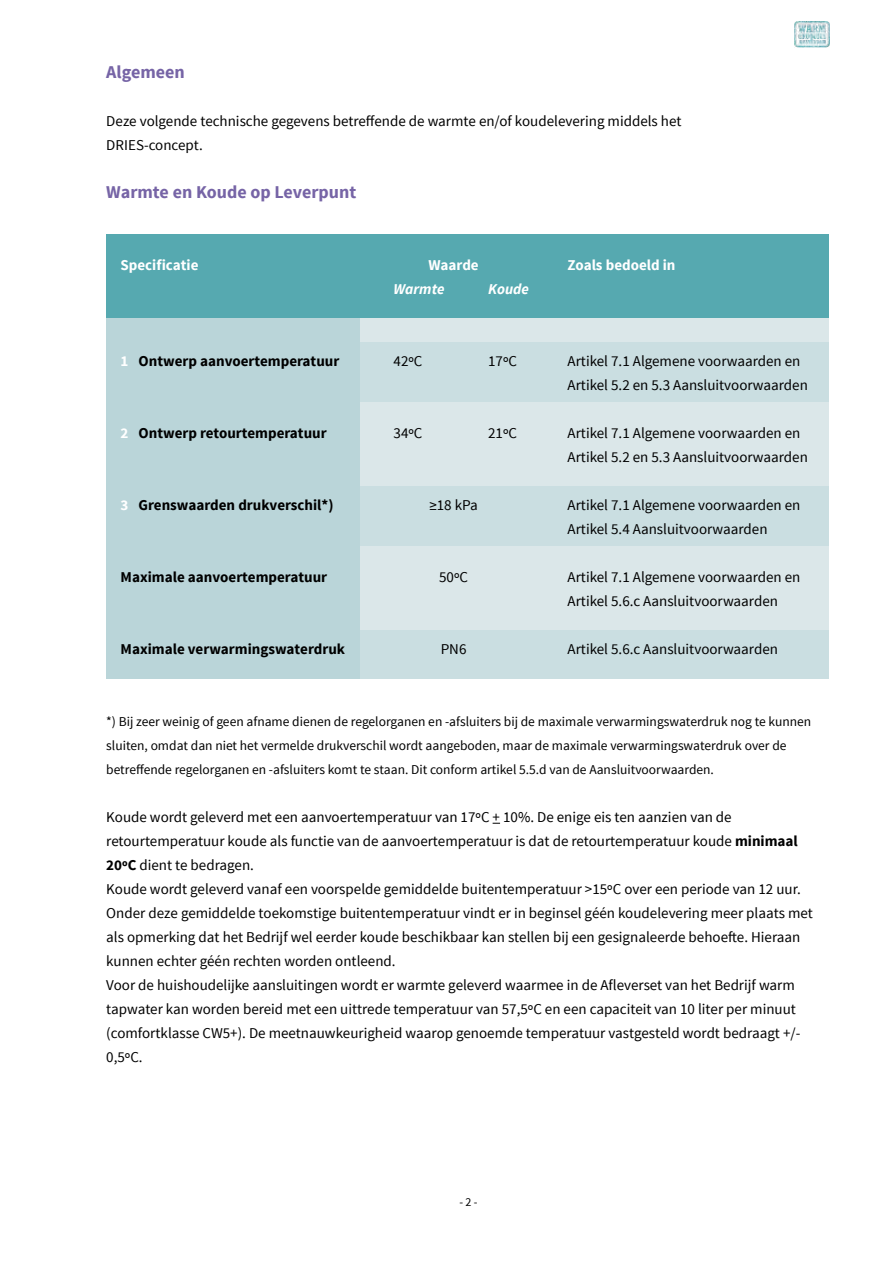
<style>
.page{position:relative;width:893px;height:1263px;background:#fff}
.page>*{position:absolute;margin:0;border:0;box-sizing:border-box;transform-origin:0 0}
.t1{font:700 18px "Source Sans Pro";color:#7664a6}
.t2{font:15px/24px "Source Sans Pro";color:#000}
.t3{font:700 15px "Source Sans Pro";color:#000}
.t4{font:700 15px "Source Sans Pro";color:#fff}
.t5{font:italic 700 15px "Source Sans Pro";color:#fff}
.t6{font:13.5px/24px "Source Sans Pro";color:#000}
.t7{font:12px "Source Sans Pro";color:#000}
.s1{color:#fff}
.s2{font-weight:700}
</style>
<div class="page">
<img style="left:794px;top:21px;width:35px;height:26px">
<div style="left:106px;top:245px;width:723px;height:433px;background:#dbe7e9"></div>
<div style="left:106px;top:630px;width:723px;height:48px;background:#cadee1"></div>
<div style="left:106px;top:342px;width:723px;height:60px;background:#cadee1"></div>
<div style="left:106px;top:486px;width:723px;height:60px;background:#cadee1"></div>
<div style="left:106px;top:245px;width:253px;height:433px;background:#bad5d9"></div>
<div style="left:106px;top:234px;width:723px;height:84px;background:#56a9b0"></div>
<p class="t1" style="left:106px;top:60px;width:80px">Algemeen</p>
<p class="t2" style="left:106px;top:109px;width:577px">Deze volgende technische gegevens betreffende de warmte en/of koudelevering middels het<br>DRIES-concept.</p>
<p class="t1" style="left:106px;top:180px;width:251px">Warmte en Koude op Leverpunt</p>
<p class="t4" style="left:121px;top:255px;width:79px">Specificatie</p>
<p class="t4" style="left:428px;top:255px;width:52px">Waarde</p>
<p class="t4" style="left:568px;top:255px;width:109px">Zoals bedoeld in</p>
<p class="t5" style="left:394px;top:279px;width:52px">Warmte</p>
<p class="t5" style="left:488px;top:279px;width:42px">Koude</p>
<p class="t3" style="left:121px;top:351px;width:220px"><span class="s1">1</span> Ontwerp aanvoertemperatuur</p>
<p class="t2" style="left:394px;top:349px;width:30px">42ºC</p>
<p class="t2" style="left:488px;top:349px;width:30px">17ºC</p>
<p class="t2" style="left:568px;top:349px;width:242px">Artikel 7.1 Algemene voorwaarden en<br>Artikel 5.2 en 5.3 Aansluitvoorwaarden</p>
<p class="t3" style="left:121px;top:423px;width:208px"><span class="s1">2</span> Ontwerp retourtemperatuur</p>
<p class="t2" style="left:394px;top:421px;width:30px">34ºC</p>
<p class="t2" style="left:488px;top:421px;width:30px">21ºC</p>
<p class="t2" style="left:568px;top:421px;width:242px">Artikel 7.1 Algemene voorwaarden en<br>Artikel 5.2 en 5.3 Aansluitvoorwaarden</p>
<p class="t3" style="left:121px;top:495px;width:215px"><span class="s1">3</span> Grenswaarden drukverschil*)</p>
<p class="t2" style="left:429px;top:493px;width:50px">≥18 kPa</p>
<p class="t2" style="left:568px;top:493px;width:234px">Artikel 7.1 Algemene voorwaarden en<br>Artikel 5.4 Aansluitvoorwaarden</p>
<p class="t3" style="left:121px;top:567px;width:208px">Maximale aanvoertemperatuur</p>
<p class="t2" style="left:439px;top:565px;width:30px">50ºC</p>
<p class="t2" style="left:568px;top:565px;width:234px">Artikel 7.1 Algemene voorwaarden en<br>Artikel 5.6.c Aansluitvoorwaarden</p>
<p class="t3" style="left:121px;top:639px;width:226px">Maximale verwarmingswaterdruk</p>
<p class="t2" style="left:441px;top:637px;width:27px">PN6</p>
<p class="t2" style="left:568px;top:637px;width:212px">Artikel 5.6.c Aansluitvoorwaarden</p>
<p class="t6" style="left:106px;top:710px;width:706px">*) Bij zeer weinig of geen afname dienen de regelorganen en -afsluiters bij de maximale verwarmingswaterdruk nog te kunnen sluiten, omdat dan niet het vermelde drukverschil wordt aangeboden, maar de maximale verwarmingswaterdruk over de betreffende regelorganen en -afsluiters komt te staan. Dit conform artikel 5.5.d van de Aansluitvoorwaarden.</p>
<p class="t2" style="left:106px;top:805px;width:708px">Koude wordt geleverd met een aanvoertemperatuur van 17ºC + 10%. De enige eis ten aanzien van de retourtemperatuur koude als functie van de aanvoertemperatuur is dat de retourtemperatuur koude <span class="s2">minimaal 20ºC</span> dient te bedragen.<br>Koude wordt geleverd vanaf een voorspelde gemiddelde buitentemperatuur &gt;15ºC over een periode van 12 uur.<br>Onder deze gemiddelde toekomstige buitentemperatuur vindt er in beginsel géén koudelevering meer plaats met als opmerking dat het Bedrijf wel eerder koude beschikbaar kan stellen bij een gesignaleerde behoefte. Hieraan kunnen echter géén rechten worden ontleend.<br>Voor de huishoudelijke aansluitingen wordt er warmte geleverd waarmee in de Afleverset van het Bedrijf warm tapwater kan worden bereid met een uittrede temperatuur van 57,5ºC en een capaciteit van 10 liter per minuut (comfortklasse CW5+). De meetnauwkeurigheid waarop genoemde temperatuur vastgesteld wordt bedraagt +/- 0,5ºC.</p>
<p class="t7" style="left:459px;top:1195px;width:20px">- 2 -</p>
</div>
